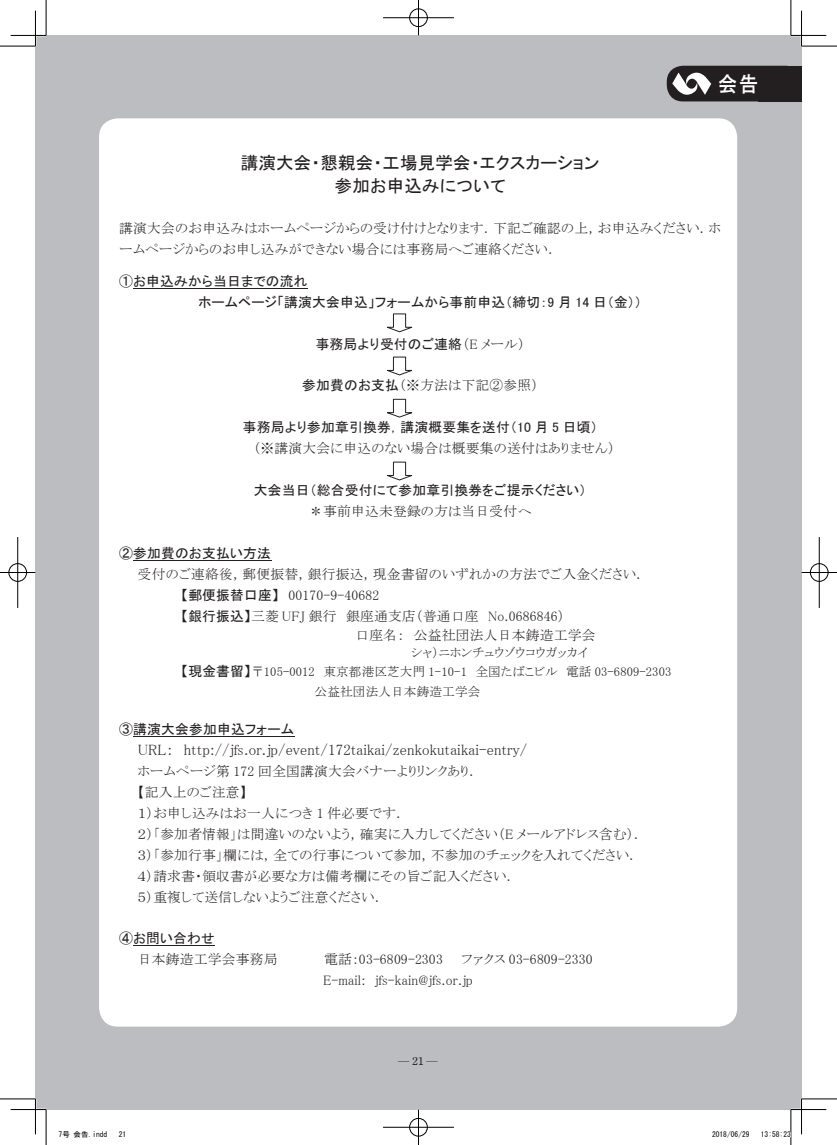
<style>
.page{position:relative;width:837px;height:1145px;background:#fff}
.page>*{position:absolute;margin:0;border:0;box-sizing:border-box;transform-origin:0 0}
.t1{font:21.25px "Motoya Gothic W4 90 msp RKSJ H";color:#fff;scale:.9 1}
.t2{font:17.5px/22.8px "MS P Gothic";letter-spacing:.01em;color:#231f20;text-align:center}
.t3{font:15px "MS P Mincho";letter-spacing:.01em;color:#231f20}
.t4{font:13.75px/21px "MS P Mincho";letter-spacing:.015em;color:#231f20}
.t5{font:13.75px/20.9px "MS P Gothic";letter-spacing:.015em;color:#231f20}
.t6{font:12.5px/19px "MS P Mincho";letter-spacing:.01em;color:#231f20}
.t7{font:11.25px "Koz Min Std";color:#231f20}
.t8{font:7.5px "MS Gothic";color:#000}
.s1{font-family:"MS P Mincho"}
.s2{font-family:"MS P Gothic"}
.s3{font-family:"MS P Gothic";font-size:13.75px}
.s4{font-family:"Century Oldstyle"}
</style>
<div class="page">
<div style="left:35px;top:35px;width:766px;height:1074px;background:#bcbdc0"></div>
<div style="left:99px;top:118px;width:637px;height:908px;background:#fff;border-radius:19px"></div>
<div style="left:666px;top:66px;width:135px;height:35px;background:#231f20;border-radius:16px"></div>
<div style="left:757px;top:66px;width:44px;height:35px;background:#231f20"></div>
<svg style="left:672px;top:72px;width:39px;height:23px"></svg>
<hr style="left:133px;top:288px;width:175px;height:1px;background:#231f20">
<hr style="left:133px;top:560px;width:138px;height:1px;background:#231f20">
<hr style="left:133px;top:736px;width:161px;height:1px;background:#231f20">
<hr style="left:133px;top:945px;width:82px;height:1px;background:#231f20">
<svg style="left:387px;top:313px;width:26px;height:20px"></svg>
<svg style="left:387px;top:356px;width:26px;height:20px"></svg>
<svg style="left:387px;top:398px;width:26px;height:20px"></svg>
<svg style="left:387px;top:461px;width:26px;height:20px"></svg>
<hr style="left:11px;top:1108px;width:35px;height:2px;background:#fff">
<hr style="left:790px;top:1108px;width:36px;height:2px;background:#fff">
<hr style="left:800px;top:11px;width:2px;height:35px;background:#fff">
<hr style="left:800px;top:1098px;width:2px;height:36px;background:#fff">
<hr style="left:0;top:46px;width:35px;height:1px;background:#000">
<hr style="left:801px;top:46px;width:35px;height:1px;background:#000">
<hr style="left:0;top:1098px;width:35px;height:1px;background:#000">
<hr style="left:801px;top:1098px;width:35px;height:1px;background:#000">
<hr style="left:46px;top:0;width:1px;height:35px;background:#000">
<hr style="left:46px;top:1109px;width:1px;height:35px;background:#000">
<hr style="left:790px;top:0;width:1px;height:35px;background:#000">
<hr style="left:790px;top:1109px;width:1px;height:35px;background:#000">
<hr style="left:11px;top:35px;width:35px;height:1px;background:#000">
<hr style="left:790px;top:35px;width:36px;height:1px;background:#000">
<hr style="left:11px;top:1109px;width:35px;height:1px;background:#000">
<hr style="left:790px;top:1109px;width:36px;height:1px;background:#000">
<hr style="left:35px;top:11px;width:1px;height:35px;background:#000">
<hr style="left:35px;top:1098px;width:1px;height:36px;background:#000">
<hr style="left:801px;top:11px;width:1px;height:35px;background:#000">
<hr style="left:801px;top:1098px;width:1px;height:36px;background:#000">
<div style="left:408px;top:8px;width:20px;height:19px;border:2px solid #fff;border-radius:50%"></div>
<hr style="left:383px;top:17px;width:71px;height:2px;background:#fff">
<hr style="left:417px;top:0;width:2px;height:35px;background:#fff">
<div style="left:409px;top:9px;width:18px;height:18px;border:1px solid #000;border-radius:50%"></div>
<hr style="left:383px;top:18px;width:71px;height:1px;background:#000">
<hr style="left:418px;top:0;width:1px;height:35px;background:#000">
<div style="left:408px;top:1117px;width:20px;height:20px;border:2px solid #fff;border-radius:50%"></div>
<hr style="left:383px;top:1126px;width:71px;height:2px;background:#fff">
<hr style="left:417px;top:1109px;width:2px;height:35px;background:#fff">
<div style="left:409px;top:1118px;width:18px;height:18px;border:1px solid #000;border-radius:50%"></div>
<hr style="left:383px;top:1127px;width:71px;height:1px;background:#000">
<hr style="left:418px;top:1109px;width:1px;height:35px;background:#000">
<div style="left:8px;top:562px;width:19px;height:20px;border:2px solid #fff;border-radius:50%"></div>
<hr style="left:0;top:571px;width:35px;height:2px;background:#fff">
<hr style="left:17px;top:537px;width:2px;height:71px;background:#fff">
<div style="left:9px;top:563px;width:18px;height:18px;border:1px solid #000;border-radius:50%"></div>
<hr style="left:0;top:572px;width:35px;height:1px;background:#000">
<hr style="left:18px;top:537px;width:1px;height:71px;background:#000">
<div style="left:809px;top:562px;width:19px;height:20px;border:2px solid #fff;border-radius:50%"></div>
<hr style="left:801px;top:571px;width:35px;height:2px;background:#fff">
<div style="left:809px;top:563px;width:19px;height:18px;border:1px solid #000;border-radius:50%"></div>
<hr style="left:801px;top:572px;width:35px;height:1px;background:#000">
<hr style="left:818px;top:537px;width:1px;height:71px;background:#000">
<h1 class="t1" style="left:718px;top:73px;width:46px">会告</h1>
<p class="t2" style="left:240px;top:151px;width:360px">講演大会・懇親会・工場見学会・エクスカーション参加お申込みについて</p>
<p class="t4" style="left:119px;top:218px;width:603px">講演大会のお申込みはホームページからの受け付けとなります．下記ご確認の上，お申込みください．ホームページからのお申し込みができない場合には事務局へご連絡ください．</p>
<p class="t5" style="left:198px;top:270px;width:444px;text-indent:-79px">①お申込みから当日までの流れ<br>ホームページ「講演大会申込」フォームから事前申込（締切：9 月 14 日（金））</p>
<p class="t5" style="left:315px;top:333px;width:211px">事務局より受付のご連絡<span class="s1">（E メール）</span></p>
<p class="t4" style="left:302px;top:375px;width:237px"><span class="s2">参加費のお支払</span>（※方法は下記②参照）</p>
<p class="t5" style="left:243px;top:417px;width:356px">事務局より参加章引換券，講演概要集を送付（10 月 5 日頃）</p>
<p class="t4" style="left:253px;top:438px;width:363px">（※講演大会に申込のない場合は概要集の送付はありません）</p>
<p class="t5" style="left:254px;top:480px;width:334px">大会当日（総合受付にて参加章引換券をご提示ください）</p>
<p class="t4" style="left:309px;top:500px;width:224px">＊事前申込未登録の方は当日受付へ</p>
<p class="t5" style="left:119px;top:542px;width:153px">②参加費のお支払い方法</p>
<p class="t4" style="left:181px;top:563px;width:465px;text-indent:-43px">受付のご連絡後，郵便振替，銀行振込，現金書留のいずれかの方法でご入金ください．<span class="s2">【郵便振替口座】</span> 00170-9-40682<br><span class="s2">【銀行振込】</span>三菱 UFJ 銀行 銀座通支店（普通口座 No.0686846）</p>
<p class="t4" style="left:355px;top:625px;width:241px">口座名： 公益社団法人日本鋳造工学会</p>
<p class="t6" style="left:181px;top:643px;width:491px;text-indent:230px">シャ）ニホンチュウゾウコウガッカイ<br><span class="s3">【現金書留】</span>〒105-0012 東京都港区芝大門 1-10-1 全国たばこビル 電話 03-6809-2303</p>
<p class="t6" style="left:314px;top:682px;width:167px">公益社団法人日本鋳造工学会</p>
<p class="t5" style="left:119px;top:718px;width:176px">③講演大会参加申込フォーム</p>
<p class="t3" style="left:138px;top:742px;width:391px">URL： http://jfs.or.jp/event/172taikai/zenkokutaikai-entry/</p>
<p class="t4" style="left:137px;top:760px;width:506px">ホームページ第 172 回全国講演大会バナーよりリンクあり．<br>【記入上のご注意】<br>１）お申し込みはお一人につき 1 件必要です．<br>２）「参加者情報」は間違いのないよう，確実に入力してください（E メールアドレス含む）．<br>３）「参加行事」欄には，全ての行事について参加，不参加のチェックを入れてください．<br>４）請求書・領収書が必要な方は備考欄にその旨ご記入ください．<br>５）重複して送信しないようご注意ください．</p>
<p class="t5" style="left:119px;top:928px;width:97px">④お問い合わせ</p>
<p class="t4" style="left:138px;top:949px;width:141px">日本鋳造工学会事務局</p>
<p class="t4" style="left:324px;top:949px;width:120px">電話：03-6809-2303</p>
<p class="t4" style="left:323px;top:949px;width:271px;text-indent:138px">ファクス 03-6809-2330<br>E-mail: jfs-kain@jfs.or.jp</p>
<p class="t7" style="left:398px;top:1054px;width:41px">─ <span class="s4">21</span> ─</p>
<p class="t8" style="left:59px;top:1131px;width:50px">7号 会告.indd</p>
<p class="t8" style="left:119px;top:1131px;width:9px">21</p>
<p class="t8" style="left:711px;top:1131px;width:39px">2018/06/29</p>
<p class="t8" style="left:760px;top:1131px;width:31px">13:58:23</p>
</div>
